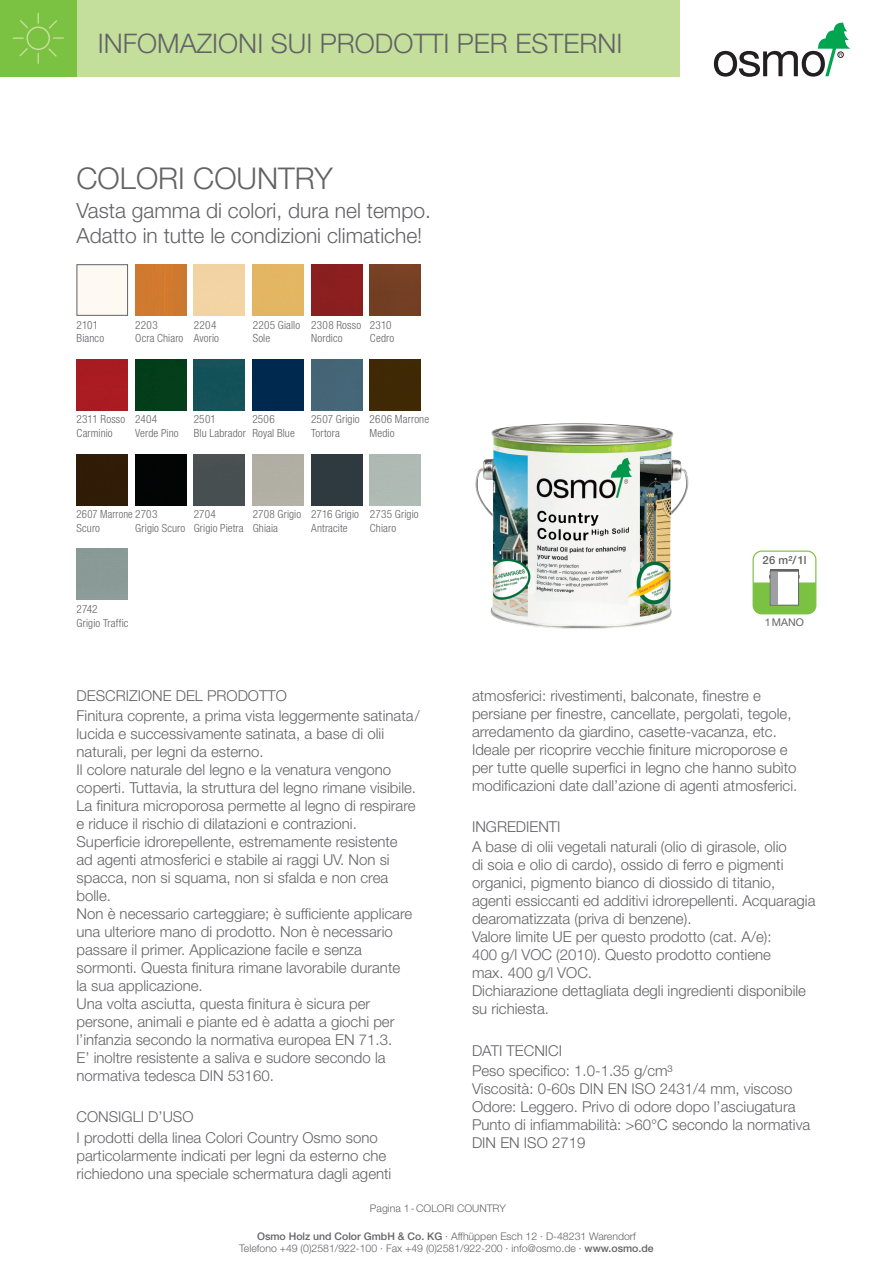
<style>
.page{position:relative;width:893px;height:1263px;background:#fff}
.page>*{position:absolute;margin:0;border:0;box-sizing:border-box;transform-origin:0 0}
.PI_Produkt_Head{font:300 30px "Helvetica Neue";color:#636366}
.t1{font:300 27px "Helvetica Neue";color:#636366}
.PI_Produkt_Head-2{font:300 21px/25.2px "Helvetica Neue";color:#636366}
.Produkt_Backtext{font:300 15px/18px "Helvetica Neue";color:#636366}
.PI_Fließtext_Head{font:300 15px "Helvetica Neue";color:#636366}
.PI_Farbmuster{font:300 condensed 11.25px/13.5px "Helvetica Neue";letter-spacing:.01em;color:#636366}
.PI_Farbmuster-2{font:300 condensed 11.25px/13.5px "Helvetica Neue";letter-spacing:.01em;color:#636366;scale:.95 1}
.PI_m2_1L{font:500 11.25px "Helvetica Neue";color:#636366}
.t2{font:10.65px "Helvetica Neue";color:#636366}
.PI_Seitenangabe{font:300 10.5px/12.6px "Helvetica Neue";color:#636366;text-align:center}
.s1{font-weight:500}
</style>
<div class="page">
<div style="left:77px;top:0;width:603px;height:77px;background:#c4df9b"></div>
<div style="left:0;top:0;width:77px;height:77px;background:#7bc142"></div>
<svg style="left:12px;top:12px;width:52px;height:52px"></svg>
<svg style="left:714px;top:23px;width:136px;height:54px"></svg>
<div style="left:77px;top:264px;width:51px;height:51px;border:1px solid #636366"></div>
<div style="left:135px;top:264px;width:51px;height:51px;background:#cf792f"></div>
<div style="left:253px;top:264px;width:51px;height:51px;background:#e3b663"></div>
<div style="left:311px;top:264px;width:51px;height:51px;background:#8b1f1f"></div>
<div style="left:370px;top:265px;width:51px;height:51px;background:#743f24"></div>
<div style="left:77px;top:359px;width:51px;height:51px;background:#aa1b21"></div>
<div style="left:135px;top:359px;width:51px;height:51px;background:#043e1a"></div>
<div style="left:194px;top:359px;width:51px;height:51px;background:#145259"></div>
<div style="left:370px;top:359px;width:51px;height:51px;background:#3f2905"></div>
<div style="left:252px;top:359px;width:51px;height:51px;background:#00294f"></div>
<div style="left:311px;top:359px;width:51px;height:51px;background:#467"></div>
<div style="left:194px;top:454px;width:51px;height:51px;background:#484f51"></div>
<div style="left:311px;top:454px;width:51px;height:51px;background:#2e3940"></div>
<div style="left:77px;top:454px;width:51px;height:51px;background:#301c06"></div>
<div style="left:135px;top:454px;width:51px;height:51px;background:#020504"></div>
<div style="left:753px;top:550px;width:63px;height:64px;border:1px solid #7bc142;border-radius:9px"></div>
<svg style="left:753px;top:569px;width:63px;height:45px"></svg>
<img style="left:475px;top:423px;width:214px;height:206px">
<h2 class="t1" style="left:98px;top:27px;width:526px">INFOMAZIONI SUI PRODOTTI PER ESTERNI</h2>
<p class="PI_Produkt_Head" style="left:77px;top:160px;width:258px">COLORI COUNTRY</p>
<p class="PI_Produkt_Head-2" style="left:77px;top:198px;width:356px">Vasta gamma di colori, dura nel tempo.<br>Adatto in tutte le condizioni climatiche!</p>
<p class="PI_Farbmuster" style="left:77px;top:318px;width:23px">2101</p>
<p class="PI_Farbmuster" style="left:77px;top:331px;width:29px">Bianco</p>
<p class="PI_Farbmuster" style="left:135px;top:318px;width:24px">2203</p>
<p class="PI_Farbmuster" style="left:135px;top:331px;width:50px">Ocra Chiaro</p>
<p class="PI_Farbmuster" style="left:194px;top:318px;width:24px">2204</p>
<p class="PI_Farbmuster" style="left:194px;top:331px;width:27px">Avorio</p>
<p class="PI_Farbmuster" style="left:253px;top:318px;width:49px">2205 Giallo<br>Sole</p>
<p class="PI_Farbmuster" style="left:311px;top:318px;width:51px">2308 Rosso<br>Nordico</p>
<p class="PI_Farbmuster" style="left:370px;top:318px;width:26px">2310<br>Cedro</p>
<p class="PI_Farbmuster" style="left:77px;top:413px;width:50px">2311 Rosso<br>Carminio</p>
<p class="PI_Farbmuster" style="left:135px;top:413px;width:24px">2404</p>
<p class="PI_Farbmuster" style="left:135px;top:426px;width:45px">Verde Pino</p>
<p class="PI_Farbmuster" style="left:194px;top:413px;width:24px">2501</p>
<p class="PI_Farbmuster" style="left:194px;top:426px;width:54px">Blu Labrador</p>
<p class="PI_Farbmuster" style="left:252px;top:413px;width:24px">2506</p>
<p class="PI_Farbmuster" style="left:252px;top:426px;width:44px">Royal Blue</p>
<p class="PI_Farbmuster" style="left:311px;top:413px;width:50px">2507 Grigio<br>Tortora</p>
<p class="PI_Farbmuster" style="left:370px;top:413px;width:61px">2606 Marrone<br>Medio</p>
<p class="PI_Farbmuster-2" style="left:77px;top:507px;width:87px">2607 Marrone 2703<br>Scuro</p>
<p class="PI_Farbmuster" style="left:135px;top:521px;width:51px">Grigio Scuro</p>
<p class="PI_Farbmuster" style="left:194px;top:507px;width:24px">2704</p>
<p class="PI_Farbmuster" style="left:194px;top:521px;width:52px">Grigio Pietra</p>
<p class="PI_Farbmuster" style="left:253px;top:507px;width:50px">2708 Grigio<br>Ghiaia</p>
<p class="PI_Farbmuster" style="left:311px;top:507px;width:49px">2716 Grigio<br>Antracite</p>
<p class="PI_Farbmuster" style="left:370px;top:507px;width:50px">2735 Grigio<br>Chiaro</p>
<p class="PI_Farbmuster" style="left:77px;top:602px;width:53px">2742<br>Grigio Traffic</p>
<p class="PI_Fließtext_Head" style="left:77px;top:686px;width:212px">DESCRIZIONE DEL PRODOTTO</p>
<p class="Produkt_Backtext" style="left:77px;top:706px;width:345px">Finitura coprente, a prima vista leggermente satinata/ lucida e successivamente satinata, a base di olii naturali, per legni da esterno.</p>
<p class="Produkt_Backtext" style="left:77px;top:760px;width:341px">Il colore naturale del legno e la venatura vengono coperti. Tuttavia, la struttura del legno rimane visibile.</p>
<p class="Produkt_Backtext" style="left:77px;top:796px;width:341px">La finitura microporosa permette al legno di respirare e riduce il rischio di dilatazioni e contrazioni.<br>Superficie idrorepellente, estremamente resistente ad agenti atmosferici e stabile ai raggi UV. Non si spacca, non si squama, non si sfalda e non crea bolle.</p>
<p class="Produkt_Backtext" style="left:77px;top:904px;width:337px">Non è necessario carteggiare; è sufficiente applicare una ulteriore mano di prodotto. Non è necessario passare il primer. Applicazione facile e senza sormonti. Questa finitura rimane lavorabile durante la sua applicazione.</p>
<p class="Produkt_Backtext" style="left:77px;top:994px;width:319px">Una volta asciutta, questa finitura è sicura per persone, animali e piante ed è adatta a giochi per l’infanzia secondo la normativa europea EN 71.3.<br>E’ inoltre resistente a saliva e sudore secondo la normativa tedesca DIN 53160.</p>
<p class="PI_Fließtext_Head" style="left:77px;top:1108px;width:118px">CONSIGLI D’USO</p>
<p class="Produkt_Backtext" style="left:77px;top:1128px;width:316px">I prodotti della linea Colori Country Osmo sono particolarmente indicati per legni da esterno che richiedono una speciale schermatura dagli agenti</p>
<p class="PI_m2_1L" style="left:763px;top:553px;width:45px">26 m²/1l</p>
<p class="t2" style="left:765px;top:616px;width:41px">1MANO</p>
<p class="Produkt_Backtext" style="left:472px;top:686px;width:327px">atmosferici: rivestimenti, balconate, finestre e persiane per finestre, cancellate, pergolati, tegole, arredamento da giardino, casette-vacanza, etc.<br>Ideale per ricoprire vecchie finiture microporose e per tutte quelle superfici in legno che hanno subìto modificazioni date dall’azione di agenti atmosferici.</p>
<p class="PI_Fließtext_Head" style="left:472px;top:818px;width:90px">INGREDIENTI</p>
<p class="Produkt_Backtext" style="left:472px;top:838px;width:345px">A base di olii vegetali naturali (olio di girasole, olio<br>di soia e olio di cardo), ossido di ferro e pigmenti organici, pigmento bianco di diossido di titanio, agenti essiccanti ed additivi idrorepellenti. Acquaragia dearomatizzata (priva di benzene).</p>
<p class="Produkt_Backtext" style="left:472px;top:928px;width:301px;text-align:justify">Valore limite UE per questo prodotto (cat. A/e):<br>400 g/l VOC (2010). Questo prodotto contiene max. 400 g/l VOC.</p>
<p class="Produkt_Backtext" style="left:472px;top:982px;width:335px">Dichiarazione dettagliata degli ingredienti disponibile su richiesta.</p>
<p class="PI_Fließtext_Head" style="left:472px;top:1041px;width:92px">DATI TECNICI</p>
<p class="Produkt_Backtext" style="left:472px;top:1061px;width:202px">Peso specifico: 1.0-1.35 g/cm³</p>
<p class="Produkt_Backtext" style="left:472px;top:1079px;width:322px">Viscosità: 0-60s DIN EN ISO 2431/4 mm, viscoso</p>
<p class="Produkt_Backtext" style="left:472px;top:1097px;width:325px">Odore: Leggero. Privo di odore dopo l’asciugatura</p>
<p class="Produkt_Backtext" style="left:472px;top:1115px;width:340px">Punto di infiammabilità: &gt;60°C secondo la normativa<br>DIN EN ISO 2719</p>
<p class="PI_Seitenangabe" style="left:370px;top:1202px;width:137px">Pagina 1-COLORI COUNTRY</p>
<p class="PI_Seitenangabe" style="left:239px;top:1229px;width:416px"><span class="s1">Osmo Holz und Color GmbH &amp; Co. KG</span> · Affhüppen Esch 12 · D-48231 Warendorf<br>Telefono +49 (0)2581/922-100 · Fax +49 (0)2581/922-200 · info@osmo.de · <span class="s1">www.osmo.de</span></p>
</div>
